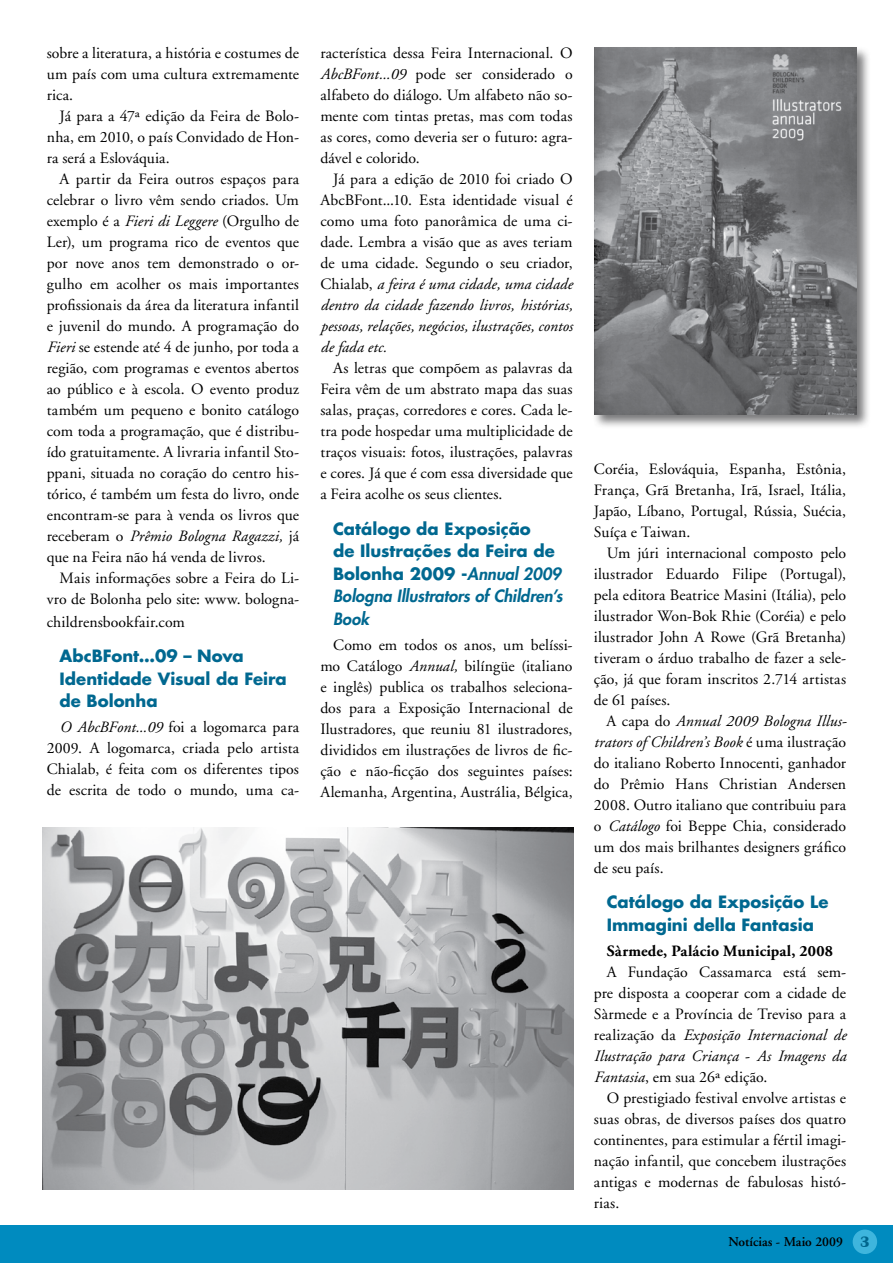
<style>
.page{position:relative;width:893px;height:1263px;background:#fff}
.page>*{position:absolute;margin:0;border:0;box-sizing:border-box;transform-origin:0 0}
.t1{font:700 16.5px/22.5px "Futura";color:#006890}
.t2{font:15.75px/21px "Adobe Garamond";letter-spacing:.005em;color:#000;text-align:justify}
.t3{font:700 15.75px "Adobe Garamond";letter-spacing:.01em;color:#000}
.t4{font:700 15.75px "Britannic";color:#00668d}
.t5{font:600 13.5px "Adobe Garamond";color:#000}
.s1{font-style:italic}
.s2{font-weight:800;font-style:italic}
</style>
<div class="page">
<div style="left:0;top:1225px;width:893px;height:38px;background:#008bbf"></div>
<div style="left:853px;top:1229px;width:24px;height:25px;background:#3eb5dd;border-radius:50%"></div>
<img style="left:43px;top:827px;width:530px;height:362px">
<div style="left:592px;top:46px;width:285px;height:389px;background:#4d4d4f;opacity:.75"></div>
<img style="left:594px;top:48px;width:263px;height:366px">
<p class="t2" style="left:47px;top:43px;width:254px">sobre a literatura, a história e costumes de um país com uma cultura extremamente rica.</p>
<p class="t2" style="left:47px;top:106px;width:254px;text-indent:13px">Já para a 47ª edição da Feira de Bolo&shy;nha, em 2010, o país Convidado de Hon&shy;ra será a Eslováquia.</p>
<p class="t2" style="left:47px;top:169px;width:254px;text-indent:13px">A partir da Feira outros espaços para celebrar o livro vêm sendo criados. Um exemplo é a <span class="s1">Fieri di Leggere</span> (Orgulho de Ler), um programa rico de eventos que por nove anos tem demonstrado o or&shy;gulho em acolher os mais importantes profissionais da área da literatura infantil e juvenil do mundo. A programação do <span class="s1">Fieri</span> se estende até 4 de junho, por toda a região, com programas e eventos abertos ao público e à escola. O evento produz também um pequeno e bonito catálogo com toda a programação, que é distribu&shy;ído gratuitamente. A livraria infantil Sto&shy;ppani, situada no coração do centro his&shy;tórico, é também um festa do livro, onde encontram-se para à venda os livros que receberam o <span class="s1">Prêmio Bologna Ragazzi,</span> já que na Feira não há venda de livros.</p>
<p class="t2" style="left:47px;top:568px;width:254px;text-align:right">Mais informações sobre a Feira do Li&shy;vro de Bolonha pelo site: www. bologna-</p>
<p class="t2" style="left:47px;top:612px;width:140px">childrensbookfair.com</p>
<p class="t1" style="left:60px;top:644px;width:229px">AbcBFont...09 – Nova<br>Identidade Visual da Feira de Bolonha</p>
<p class="t2" style="left:47px;top:717px;width:254px;text-indent:13px"><span class="s1">O AbcBFont...09</span> foi a logomarca para 2009. A logomarca, criada pelo artista Chialab, é feita com os diferentes tipos de escrita de todo o mundo, uma ca-</p>
<p class="t2" style="left:320px;top:43px;width:254px">racterística dessa Feira Internacional. O <span class="s1">AbcBFont...09</span> pode ser considerado o alfabeto do diálogo. Um alfabeto não so&shy;mente com tintas pretas, mas com todas as cores, como deveria ser o futuro: agra&shy;dável e colorido.</p>
<p class="t2" style="left:320px;top:169px;width:254px;text-indent:13px">Já para a edição de 2010 foi criado O AbcBFont...10. Esta identidade visual é como uma foto panorâmica de uma ci&shy;dade. Lembra a visão que as aves teriam de uma cidade. Segundo o seu criador, Chialab, <span class="s1">a feira é uma cidade, uma cidade dentro da cidade fazendo livros, histórias, pessoas, relações, negócios, ilustrações, contos de fada etc.</span></p>
<p class="t2" style="left:320px;top:358px;width:254px;text-indent:13px">As letras que compõem as palavras da Feira vêm de um abstrato mapa das suas salas, praças, corredores e cores. Cada le&shy;tra pode hospedar uma multiplicidade de traços visuais: fotos, ilustrações, palavras e cores. Já que é com essa diversidade que a Feira acolhe os seus clientes.</p>
<p class="t1" style="left:333px;top:517px;width:231px">Catálogo da Exposição<br>de Ilustrações da Feira de<br>Bolonha 2009 -<span class="s2">Annual 2009<br>Bologna Illustrators of Children’s<br>Book</span></p>
<p class="t2" style="left:320px;top:635px;width:254px;text-indent:13px">Como em todos os anos, um belíssi&shy;mo Catálogo <span class="s1">Annual,</span> bilíngüe (italiano e inglês) publica os trabalhos seleciona&shy;dos para a Exposição Internacional de Ilustradores, que reuniu 81 ilustradores, divididos em ilustrações de livros de fic&shy;ção e não-ficção dos seguintes países:<br>Alemanha, Argentina, Austrália, Bélgica,</p>
<p class="t2" style="left:594px;top:459px;width:254px">Coréia, Eslováquia, Espanha, Estônia, França, Grã Bretanha, Irã, Israel, Itália, Japão, Líbano, Portugal, Rússia, Suécia, Suíça e Taiwan.</p>
<p class="t2" style="left:594px;top:543px;width:254px;text-indent:13px">Um júri internacional composto pelo ilustrador Eduardo Filipe (Portugal), pela editora Beatrice Masini (Itália), pelo ilustrador Won-Bok Rhie (Coréia) e pelo ilustrador John A Rowe (Grã Bretanha) tiveram o árduo trabalho de fazer a sele&shy;ção, já que foram inscritos 2.714 artistas de 61 países.</p>
<p class="t2" style="left:594px;top:711px;width:254px;text-indent:13px">A capa do <span class="s1">Annual 2009 Bologna Illus&shy;trators of Children’s Book</span> é uma ilustração do italiano Roberto Innocenti, ganhador do Prêmio Hans Christian Andersen 2008. Outro italiano que contribuiu para o <span class="s1">Catálogo</span> foi Beppe Chia, considerado um dos mais brilhantes designers gráfico de seu país.</p>
<p class="t1" style="left:607px;top:890px;width:223px">Catálogo da Exposição Le<br>Immagini della Fantasia</p>
<p class="t3" style="left:607px;top:942px;width:228px">Sàrmede, Palácio Municipal, 2008</p>
<p class="t2" style="left:594px;top:962px;width:254px;text-indent:13px">A Fundação Cassamarca está sem&shy;pre disposta a cooperar com a cidade de Sàrmede e a Província de Treviso para a realização da <span class="s1">Exposição Internacional de Ilustração para Criança</span> - <span class="s1">As Imagens da Fantasia</span>, em sua 26ª edição.</p>
<p class="t2" style="left:594px;top:1088px;width:254px;text-indent:13px">O prestigiado festival envolve artistas e suas obras, de diversos países dos quatro continentes, para estimular a fértil imagi&shy;nação infantil, que concebem ilustrações antigas e modernas de fabulosas histó&shy;rias.</p>
<p class="t5" style="left:728px;top:1234px;width:116px">Notícias - Maio 2009</p>
<p class="t4" style="left:860px;top:1233px;width:11px">3</p>
</div>
